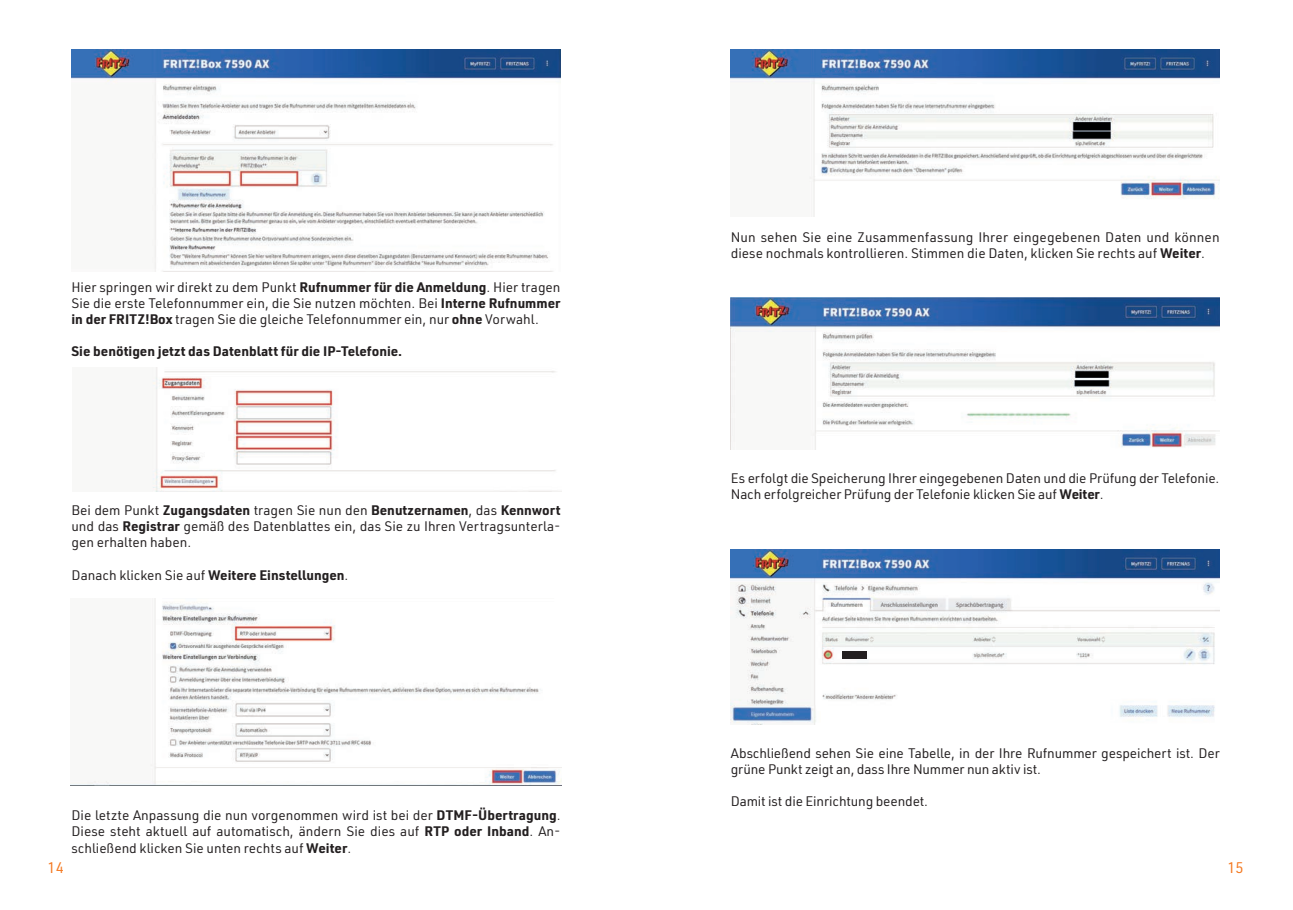
<style>
.page{position:relative;width:1293px;height:910px;background:#fff}
.page>*{position:absolute;margin:0;border:0;box-sizing:border-box;transform-origin:0 0}
.t1{font:15px "URWDIN";color:#f47921}
.t2{font:13.5px/16.2px "URWDIN";color:#231f20;text-align:justify}
.t3{font:700 13.5px "URWDIN";color:#231f20}
.s1{font-weight:700}
</style>
<div class="page">
<img style="left:71px;top:50px;width:489px;height:221px">
<img style="left:152px;top:368px;width:404px;height:123px">
<img style="left:71px;top:598px;width:490px;height:187px">
<img style="left:730px;top:49px;width:489px;height:167px">
<img style="left:730px;top:298px;width:489px;height:151px">
<img style="left:730px;top:550px;width:489px;height:175px">
<div style="left:842px;top:651px;width:25px;height:7px;background:#231f20"></div>
<p class="t2" style="left:71px;top:278px;width:490px">Hier springen wir direkt zu dem Punkt <span class="s1">Rufnummer für die Anmeldung</span>. Hier tragen Sie die erste Telefonnummer ein, die Sie nutzen möchten. Bei <span class="s1">Interne Rufnummer in der FRITZ!Box</span> tragen Sie die gleiche Telefonnummer ein, nur <span class="s1">ohne</span> Vorwahl.</p>
<p class="t3" style="left:71px;top:342px;width:332px">Sie benötigen jetzt das Datenblatt für die IP-Telefonie.</p>
<p class="t2" style="left:71px;top:502px;width:490px">Bei dem Punkt <span class="s1">Zugangsdaten</span> tragen Sie nun den <span class="s1">Benutzernamen</span>, das <span class="s1">Kennwort </span>und das <span class="s1">Registrar</span> gemäß des Datenblattes ein, das Sie zu Ihren Vertragsunterla&shy;gen erhalten haben.</p>
<p class="t2" style="left:71px;top:566px;width:278px">Danach klicken Sie auf <span class="s1">Weitere Einstellungen</span>.</p>
<p class="t2" style="left:71px;top:807px;width:490px">Die letzte Anpassung die nun vorgenommen wird ist bei der <span class="s1">DTMF-Übertragung</span>.<br>Diese steht aktuell auf automatisch, ändern Sie dies auf <span class="s1">RTP oder Inband</span>. An&shy;schließend klicken Sie unten rechts auf <span class="s1">Weiter</span>.</p>
<p class="t2" style="left:730px;top:229px;width:490px">Nun sehen Sie eine Zusammenfassung Ihrer eingegebenen Daten und können diese nochmals kontrollieren. Stimmen die Daten, klicken Sie rechts auf <span class="s1">Weiter</span>.</p>
<p class="t2" style="left:730px;top:469px;width:490px">Es erfolgt die Speicherung Ihrer eingegebenen Daten und die Prüfung der Telefonie.<br>Nach erfolgreicher Prüfung der Telefonie klicken Sie auf <span class="s1">Weiter</span>.</p>
<p class="t2" style="left:730px;top:744px;width:490px">Abschließend sehen Sie eine Tabelle, in der Ihre Rufnummer gespeichert ist. Der grüne Punkt zeigt an, dass Ihre Nummer nun aktiv ist.</p>
<p class="t2" style="left:730px;top:793px;width:199px">Damit ist die Einrichtung beendet.</p>
<p class="t1" style="left:48px;top:857px;width:18px">14</p>
<p class="t1" style="left:1227px;top:857px;width:18px">15</p>
</div>
